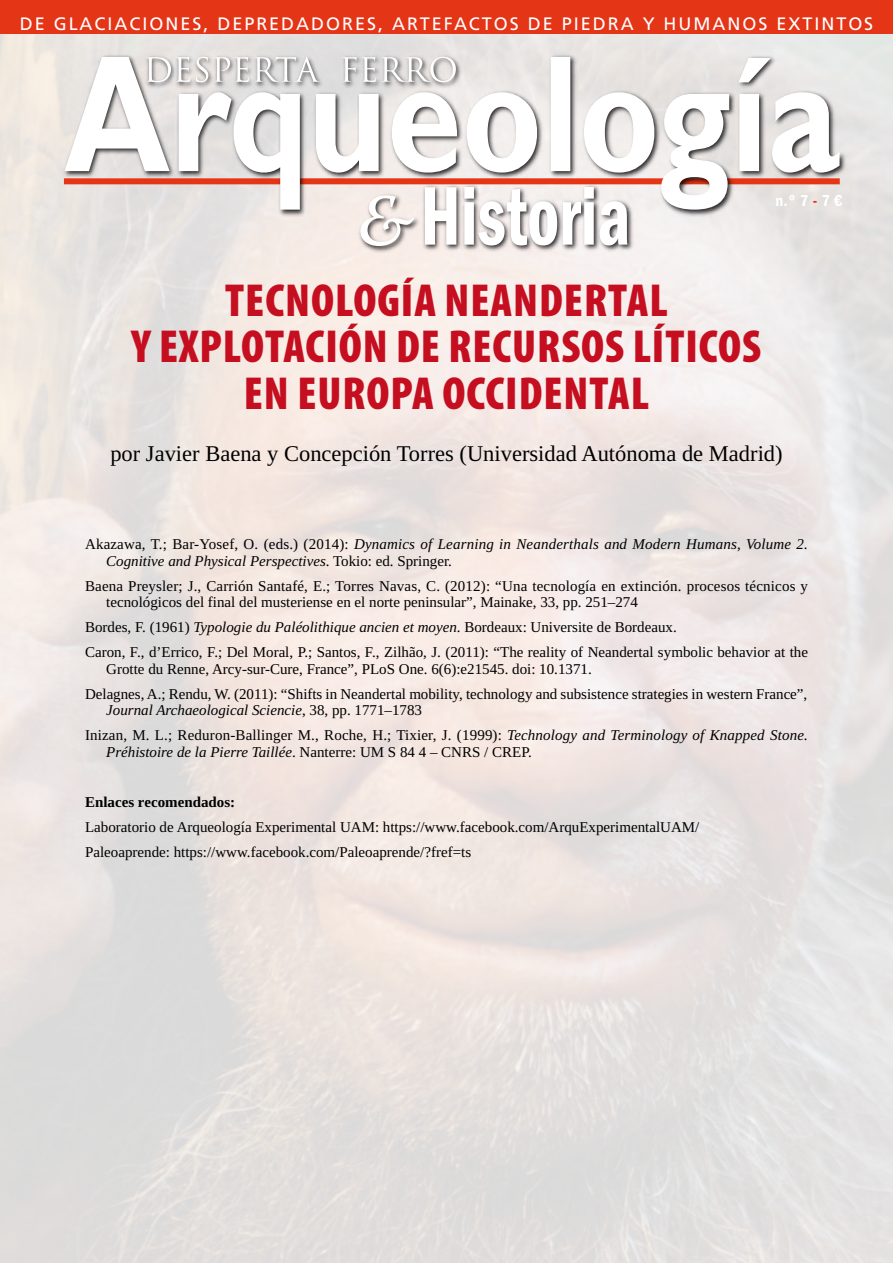
<style>
.page{position:relative;width:893px;height:1263px;background:#fff}
.page>*{position:absolute;margin:0;border:0;box-sizing:border-box;transform-origin:0 0}
.t1{font:900 condensed 46.5px/46.5px "Myriad Pro";letter-spacing:.02em;color:#c50e1f;text-align:center}
.t2{font:22.5px "Liberation Serif";color:#000}
.t3{font:18px "Frutiger LT Std";letter-spacing:.11em;color:#fff}
.t4{font:600 condensed 16.5px "Franklin Gothic LT";color:#fff}
.t5{font:15px/25px "Liberation Serif";color:#000}
.t6{font:italic 15px/16.5px "Liberation Serif";color:#000}
.t7{font:700 15px "Liberation Serif";color:#000}
.s1{color:#e53517}
.s2{font-style:normal}
.s3{font-style:italic}
</style>
<div class="page">
<img style="left:59px;top:52px;width:791px;height:169px">
<svg style="left:65px;top:57px;width:774px;height:153px"></svg>
<img style="left:141px;top:52px;width:326px;height:42px">
<svg style="left:146px;top:57px;width:310px;height:25px"></svg>
<div style="left:0;top:0;width:893px;height:34px;background:#e53517"></div>
<img style="left:420px;top:182px;width:218px;height:75px">
<svg style="left:425px;top:187px;width:202px;height:58px"></svg>
<img style="left:355px;top:190px;width:71px;height:67px">
<svg style="left:360px;top:195px;width:54px;height:51px"></svg>
<p class="t3" style="left:20px;top:16px;width:855px">DE GLACIACIONES, DEPREDADORES, ARTEFACTOS DE PIEDRA Y HUMANOS EXTINTOS</p>
<p class="t4" style="left:776px;top:192px;width:69px">n.º 7 <span class="s1">-</span> 7 €</p>
<h1 class="t1" style="left:132px;top:281px;width:631px">TECNOLOGÍA NEANDERTAL<br>Y EXPLOTACIÓN DE RECURSOS LÍTICOS<br>EN EUROPA OCCIDENTAL</h1>
<h2 class="t2" style="left:110px;top:440px;width:674px">por Javier Baena y Concepción Torres (Universidad Autónoma de Madrid)</h2>
<p class="t6" style="left:106px;top:536px;width:703px;text-indent:-21px"><span class="s2">Akazawa, T.; Bar-Yosef, O. (eds.) (2014):</span> Dynamics of Learning in Neanderthals and Modern Humans<span class="s2">,</span> Volume 2.<br>Cognitive and Physical Perspectives<span class="s2">. Tokio: ed. Springer.</span></p>
<p class="t5" style="left:106px;top:577px;width:703px;line-height:16.5px;text-indent:-21px">Baena Preysler; J., Carrión Santafé, E.; Torres Navas, C. (2012): “Una tecnología en extinción. procesos técnicos y tecnológicos del final del musteriense en el norte peninsular”, Mainake, 33, pp. 251–274</p>
<p class="t5" style="left:85px;top:615px;width:724px">Bordes, F. (1961) <span class="s3">Typologie du Paléolithique ancien et moyen</span>. Bordeaux: Universite de Bordeaux.<br>Caron, F., d’Errico, F.; Del Moral, P.; Santos, F., Zilhão, J. (2011): “The reality of Neandertal symbolic behavior at the</p>
<p class="t5" style="left:85px;top:656px;width:724px;text-indent:21px">Grotte du Renne, Arcy-sur-Cure, France”, PLoS One. 6(6):e21545. doi: 10.1371.<br>Delagnes, A.; Rendu, W. (2011): “Shifts in Neandertal mobility, technology and subsistence strategies in western France”,</p>
<p class="t5" style="left:85px;top:698px;width:724px;text-indent:21px"><span class="s3">Journal Archaeological Sciencie</span>, 38, pp. 1771–1783<br>Inizan, M. L.; Reduron-Ballinger M., Roche, H.; Tixier, J. (1999): <span class="s3">Technology and Terminology of Knapped Stone.</span></p>
<p class="t6" style="left:106px;top:743px;width:427px">Préhistoire de la Pierre Taillée<span class="s2">. Nanterre: UM S 84 4 – CNRS / CREP.</span></p>
<p class="t7" style="left:85px;top:793px;width:152px">Enlaces recomendados:</p>
<p class="t5" style="left:85px;top:814px;width:616px">Laboratorio de Arqueología Experimental UAM: https://www.facebook.com/ArquExperimentalUAM/<br>Paleoaprende: https://www.facebook.com/Paleoaprende/?fref=ts</p>
</div>
